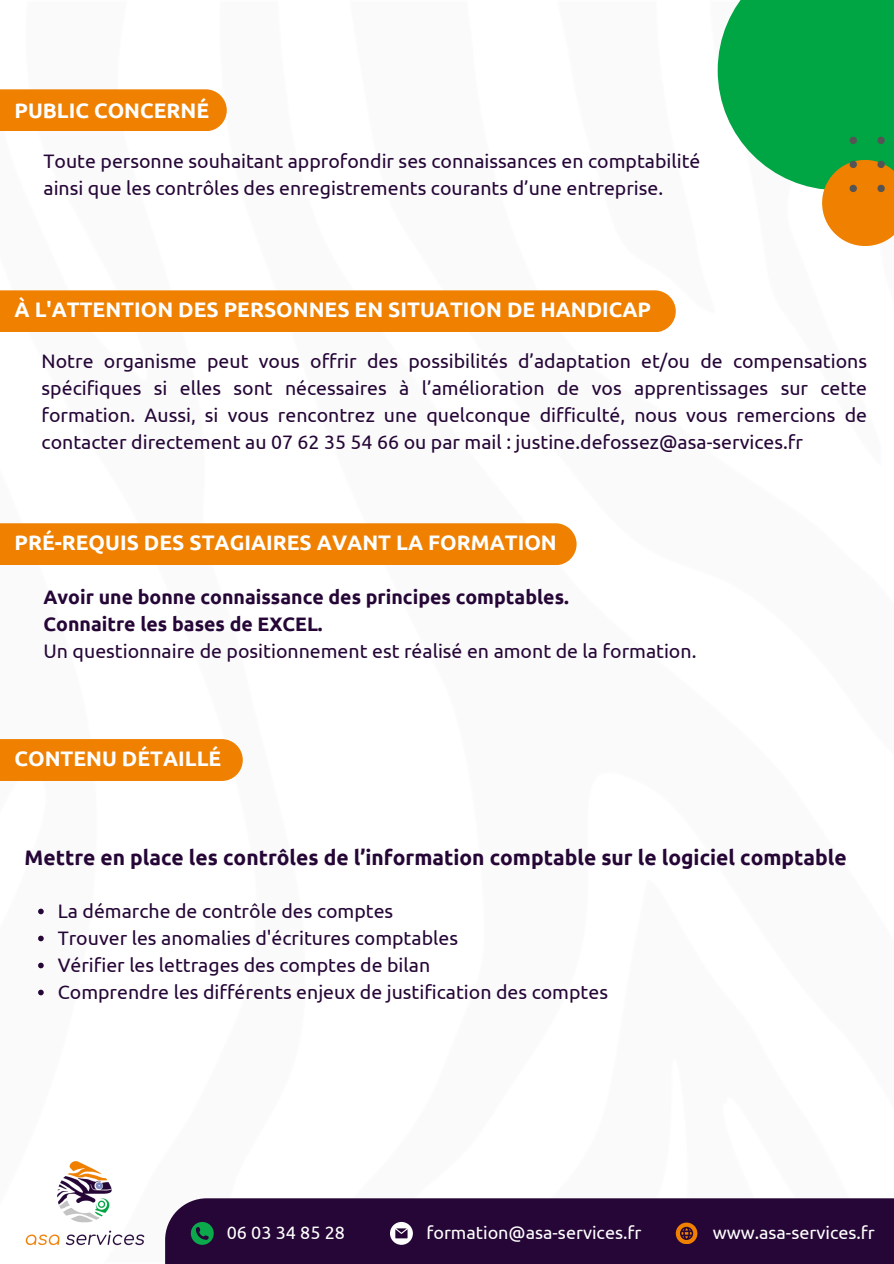
<style>
.page{position:relative;width:894px;height:1264px;background:#fff}
.page>*{position:absolute;margin:0;border:0;box-sizing:border-box;transform-origin:0 0}
.t1{font:700 21px "Ubuntu";color:#fff}
.t2{font:700 21px "Ubuntu";color:#250636}
.t3{font:19.5px/27px "Ubuntu";color:#250636;text-align:justify}
.t4{font:700 19.5px/27px "Ubuntu";color:#250636}
.t5{font:18px "Ubuntu";color:#fff}
.s1{font-weight:400}
</style>
<div class="page">
<div style="left:717px;top:0;width:176px;height:190px;background:#00a544"></div>
<svg style="left:821px;top:160px;width:72px;height:86px"></svg>
<svg style="left:877px;top:137px;width:7px;height:7px"></svg>
<svg style="left:849px;top:137px;width:7px;height:7px"></svg>
<img style="left:25px;top:1161px;width:120px;height:85px">
<div style="left:165px;top:1198px;width:728px;height:65px;background:#250636"></div>
<svg style="left:191px;top:1222px;width:22px;height:22px"></svg>
<svg style="left:390px;top:1222px;width:22px;height:22px"></svg>
<svg style="left:675px;top:1222px;width:22px;height:21px"></svg>
<div style="left:0;top:523px;width:576px;height:42px;background:#ef8000"></div>
<div style="left:0;top:290px;width:675px;height:42px;background:#ef8000"></div>
<div style="left:0;top:89px;width:227px;height:42px;background:#ef8000"></div>
<div style="left:0;top:739px;width:243px;height:42px;background:#ef8000"></div>
<svg style="left:38px;top:908px;width:6px;height:6px"></svg>
<svg style="left:38px;top:935px;width:6px;height:6px"></svg>
<svg style="left:38px;top:962px;width:6px;height:6px"></svg>
<svg style="left:38px;top:989px;width:6px;height:6px"></svg>
<h1 class="t1" style="left:14px;top:98px;width:196px">PUBLIC CONCERNÉ</h1>
<h2 class="t3" style="left:43px;top:147px;width:658px">Toute personne souhaitant approfondir ses connaissances en comptabilité ainsi que les contrôles des enregistrements courants d’une entreprise.</h2>
<h1 class="t1" style="left:14px;top:298px;width:638px">À L'ATTENTION DES PERSONNES EN SITUATION DE HANDICAP</h1>
<h3 class="t3" style="left:42px;top:347px;width:826px">Notre organisme peut vous offrir des possibilités d’adaptation et/ou de compensations spécifiques si elles sont nécessaires à l’amélioration de vos apprentissages sur cette formation. Aussi, si vous rencontrez une quelconque difficulté, nous vous remercions de contacter directement au 07 62 35 54 66 ou par mail : justine.defossez@asa-services.fr</h3>
<h3 class="t1" style="left:14px;top:531px;width:543px">PRÉ-REQUIS DES STAGIAIRES AVANT LA FORMATION</h3>
<h1 class="t4" style="left:43px;top:583px;width:654px">Avoir une bonne connaissance des principes comptables.<br>Connaitre les bases de EXCEL.<br><span class="s1">Un questionnaire de positionnement est réalisé en amont de la formation.</span></h1>
<p class="t1" style="left:14px;top:746px;width:208px">CONTENU DÉTAILLÉ</p>
<p class="t2" style="left:25px;top:845px;width:823px">Mettre en place les contrôles de l’information comptable sur le logiciel comptable</p>
<p class="t3" style="left:58px;top:896px;width:337px">La démarche de contrôle des comptes</p>
<p class="t3" style="left:58px;top:923px;width:402px">Trouver les anomalies d'écritures comptables</p>
<p class="t3" style="left:58px;top:950px;width:374px">Vérifier les lettrages des comptes de bilan</p>
<p class="t3" style="left:58px;top:977px;width:551px">Comprendre les différents enjeux de justification des comptes</p>
<h1 class="t5" style="left:227px;top:1222px;width:120px">06 03 34 85 28</h1>
<h3 class="t5" style="left:426px;top:1222px;width:216px">formation@asa-services.fr</h3>
<p class="t5" style="left:712px;top:1222px;width:164px">www.asa-services.fr</p>
</div>
